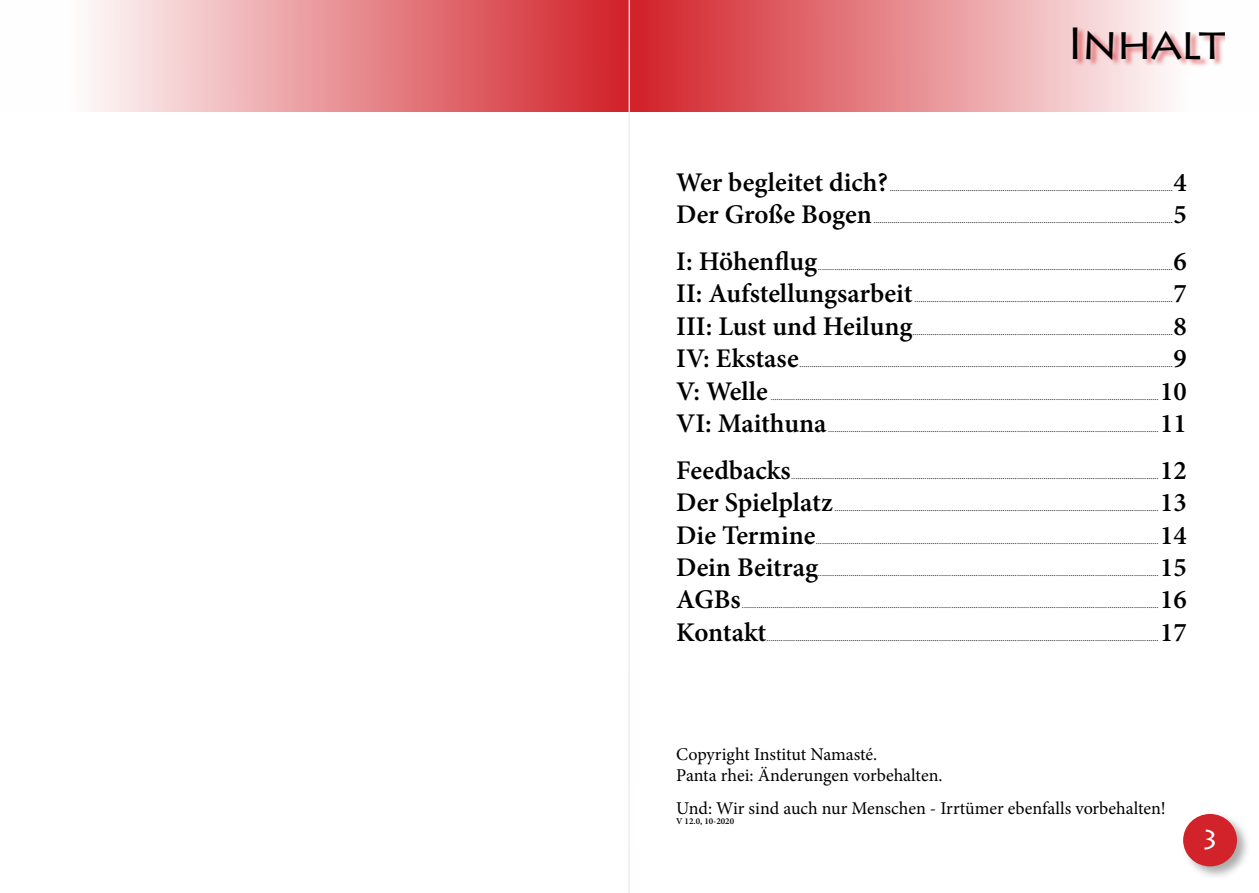
<style>
.page{position:relative;width:1259px;height:893px;background:#fff}
.page>*{position:absolute;margin:0;border:0;box-sizing:border-box;transform-origin:0 0}
.t1{font:45px "Lithos Pro";letter-spacing:-.05em;color:#000}
.t2{font:600 27px "Minion Pro";color:#000}
.t3{font:27px "Lithos Pro";color:#fff}
.t4{font:18px/21.6px "Minion Pro";letter-spacing:-.005em;color:#000}
.t5{font:9px "Minion Pro";color:#000}
.t6{font:600 9px "Minion Pro";color:#000}
</style>
<div class="page">
<div style="left:0;top:0;width:629px;height:112px;background:linear-gradient(to right,#fff,#d22229)"></div>
<div style="left:629px;top:0;width:630px;height:112px;background:linear-gradient(to right,#d12229,#fff)"></div>
<div style="left:1073px;top:27px;width:152px;height:41px;background:#d2232a;opacity:.59"></div>
<div style="left:1181px;top:812px;width:70px;height:68px;background:#000;opacity:.33"></div>
<div style="left:1183px;top:814px;width:54px;height:52px;background:#d2232a;border-radius:50%"></div>
<hr style="left:629px;top:0;width:1px;height:893px;background:#f6e9f7">
<h1 class="t1" style="left:1066px;top:18px;width:160px">Inhalt</h1>
<h2 class="t2" style="left:676px;top:163px;width:213px">Wer begleitet dich?</h2>
<h2 class="t2" style="left:1173px;top:163px;width:15px">4</h2>
<p class="t5" style="left:889px;top:182px;width:285px">..........................................................................................................................................</p>
<h2 class="t2" style="left:676px;top:196px;width:197px">Der Große Bogen</h2>
<h2 class="t2" style="left:1173px;top:196px;width:15px">5</h2>
<p class="t5" style="left:873px;top:214px;width:301px">..................................................................................................................................................</p>
<h2 class="t2" style="left:676px;top:243px;width:142px">I: Höhenflug</h2>
<h2 class="t2" style="left:1173px;top:243px;width:15px">6</h2>
<p class="t5" style="left:818px;top:261px;width:356px">.............................................................................................................................................................................</p>
<h2 class="t2" style="left:676px;top:275px;width:238px">II: Aufstellungsarbeit</h2>
<h2 class="t2" style="left:1173px;top:275px;width:15px">7</h2>
<p class="t5" style="left:914px;top:293px;width:260px">..............................................................................................................................</p>
<h2 class="t2" style="left:676px;top:307px;width:238px">III: Lust und Heilung</h2>
<h2 class="t2" style="left:1173px;top:307px;width:15px">8</h2>
<p class="t5" style="left:912px;top:326px;width:262px">...............................................................................................................................</p>
<h2 class="t2" style="left:676px;top:340px;width:124px">IV: Ekstase</h2>
<h2 class="t2" style="left:1173px;top:340px;width:15px">9</h2>
<p class="t5" style="left:799px;top:358px;width:375px">......................................................................................................................................................................................</p>
<h2 class="t2" style="left:676px;top:372px;width:93px">V: Welle</h2>
<h2 class="t2" style="left:1160px;top:372px;width:28px">10</h2>
<p class="t5" style="left:770px;top:391px;width:389px">.............................................................................................................................................................................................</p>
<h2 class="t2" style="left:676px;top:405px;width:152px">VI: Maithuna</h2>
<h2 class="t2" style="left:1160px;top:405px;width:28px">11</h2>
<p class="t5" style="left:828px;top:423px;width:332px">.................................................................................................................................................................</p>
<h2 class="t2" style="left:676px;top:451px;width:116px">Feedbacks</h2>
<h2 class="t2" style="left:1160px;top:451px;width:28px">12</h2>
<p class="t5" style="left:791px;top:470px;width:369px">...................................................................................................................................................................................</p>
<h2 class="t2" style="left:676px;top:484px;width:158px">Der Spielplatz</h2>
<h2 class="t2" style="left:1160px;top:484px;width:28px">13</h2>
<p class="t5" style="left:834px;top:502px;width:326px">..............................................................................................................................................................</p>
<h2 class="t2" style="left:676px;top:516px;width:141px">Die Termine</h2>
<h2 class="t2" style="left:1160px;top:516px;width:28px">14</h2>
<p class="t5" style="left:816px;top:535px;width:344px">.......................................................................................................................................................................</p>
<h2 class="t2" style="left:676px;top:549px;width:143px">Dein Beitrag</h2>
<h2 class="t2" style="left:1160px;top:549px;width:28px">15</h2>
<p class="t5" style="left:818px;top:567px;width:342px">......................................................................................................................................................................</p>
<h2 class="t2" style="left:676px;top:581px;width:66px">AGBs</h2>
<h2 class="t2" style="left:1160px;top:581px;width:28px">16</h2>
<p class="t5" style="left:742px;top:599px;width:418px">...........................................................................................................................................................................................................</p>
<h2 class="t2" style="left:676px;top:613px;width:92px">Kontakt</h2>
<h2 class="t2" style="left:1160px;top:613px;width:28px">17</h2>
<p class="t5" style="left:766px;top:632px;width:393px">...............................................................................................................................................................................................</p>
<h3 class="t4" style="left:676px;top:743px;width:268px">Copyright Institut Namasté.<br>Panta rhei: Änderungen vorbehalten.</h3>
<h3 class="t4" style="left:676px;top:797px;width:491px">Und: Wir sind auch nur Menschen - Irrtümer ebenfalls vorbehalten!</h3>
<p class="t6" style="left:676px;top:815px;width:59px">V 12.0, 10-2020</p>
<h2 class="t3" style="left:1201px;top:824px;width:21px">3</h2>
</div>
